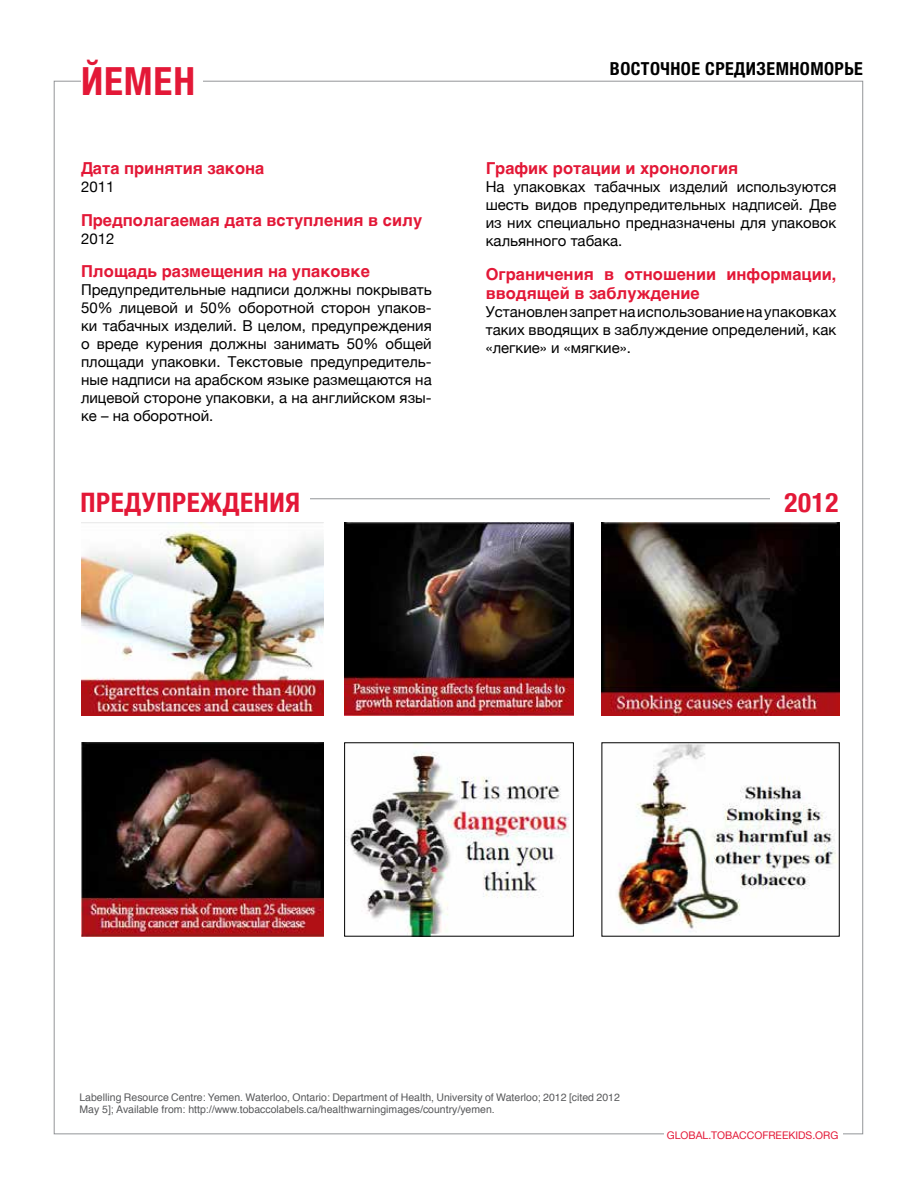
<style>
.page{position:relative;width:918px;height:1188px;background:#fff}
.page>*{position:absolute;margin:0;border:0;box-sizing:border-box;transform-origin:0 0}
.t1{font:700 condensed 39px "Helvetica Neue";letter-spacing:.025em;color:#e31837}
.t2{font:700 condensed 27px "Helvetica Neue";letter-spacing:.025em;color:#e31837}
.t3{font:700 condensed 18px "Helvetica Neue";letter-spacing:.025em;color:#000}
.t4{font:700 16.5px/19.8px "Helvetica";color:#e31837}
.t5{font:15px/18px "Helvetica Neue";color:#000;text-align:justify}
.t6{font:10.5px/12px "Helvetica";color:#58595b}
.t7{font:10.5px "Helvetica Neue";color:#e31837}
</style>
<div class="page">
<hr style="left:191px;top:499px;width:646px;height:1px;background:#939598">
<img style="left:81px;top:522px;width:242px;height:193px">
<img style="left:617px;top:745px;width:220px;height:187px">
<img style="left:345px;top:522px;width:228px;height:193px">
<img style="left:81px;top:743px;width:242px;height:193px">
<img style="left:602px;top:522px;width:237px;height:193px">
<img style="left:346px;top:751px;width:224px;height:183px">
<div style="left:344px;top:743px;width:230px;height:193px;border:1px solid #000"></div>
<div style="left:80px;top:486px;width:230px;height:27px;background:#fff"></div>
<div style="left:770px;top:486px;width:68px;height:27px;background:#fff"></div>
<h1 class="t1" style="left:81px;top:49px;width:116px">Йемен</h1>
<p class="t3" style="left:610px;top:54px;width:169px">ВОСТОЧНОЕ СРЕДИЗЕМН</p>
<p class="t3" style="left:800px;top:54px;width:63px">ОМОРЬЕ</p>
<p class="t4" style="left:81px;top:159px;width:185px">Дата принятия закона</p>
<p class="t5" style="left:81px;top:177px;width:35px">2011</p>
<p class="t4" style="left:81px;top:210px;width:343px">Предполагаемая дата вступления в силу</p>
<p class="t5" style="left:81px;top:228px;width:35px">2012</p>
<p class="t4" style="left:81px;top:261px;width:290px">Площадь размещения на упаковке</p>
<p class="t5" style="left:81px;top:280px;width:352px">ПРЕДУПРЕДИТЕЛЬНЫЕ НАДПИСИ ДОЛЖНЫ ПОКРЫВАТЬ 50% ЛИЦЕВОЙ И 50% ОБОРОТНОЙ СТОРОН УПАКОВ-КИ ТАБАЧНЫХ ИЗДЕЛИЙ. В ЦЕЛОМ, ПРЕДУПРЕЖДЕНИЯ О ВРЕДЕ КУРЕНИЯ ДОЛЖНЫ ЗАНИМАТЬ 50% ОБЩЕЙ ПЛОЩАДИ УПАКОВКИ. ТЕКСТОВЫЕ ПРЕДУПРЕДИТЕЛЬ-НЫЕ НАДПИСИ НА АРАБСКОМ ЯЗЫКЕ РАЗМЕЩАЮТСЯ НА ЛИЦЕВОЙ СТОРОНЕ УПАКОВКИ, А НА АНГЛИЙСКОМ ЯЗЫ-КЕ – НА ОБОРОТНОЙ.</p>
<p class="t4" style="left:486px;top:159px;width:254px">График ротации и хронология</p>
<p class="t5" style="left:486px;top:177px;width:352px">НА УПАКОВКАХ ТАБАЧНЫХ ИЗДЕЛИЙ ИСПОЛЬЗУЮТСЯ ШЕСТЬ ВИДОВ ПРЕДУПРЕДИТЕЛЬНЫХ НАДПИСЕЙ. ДВЕ ИЗ НИХ СПЕЦИАЛЬНО ПРЕДНАЗНАЧЕНЫ ДЛЯ УПАКОВОК КАЛЬЯННОГО ТАБАКА.</p>
<p class="t4" style="left:486px;top:264px;width:352px">Ограничения в отношении информации, вводящей в заблуждение</p>
<p class="t5" style="left:486px;top:302px;width:352px">УСТАНОВЛЕН ЗАПРЕТ НА ИСПОЛЬЗОВАНИЕ НА УПАКОВКАХ ТАКИХ ВВОДЯЩИХ В ЗАБЛУЖДЕНИЕ ОПРЕДЕЛЕНИЙ, КАК «ЛЕГКИЕ» И «МЯГКИЕ».</p>
<h2 class="t2" style="left:80px;top:480px;width:221px">ПРЕДУПРЕЖДЕН ИЯ</h2>
<h2 class="t2" style="left:785px;top:480px;width:55px">2012</h2>
<p class="t6" style="left:79px;top:1092px;width:542px">Labelling Resource Centre: Yemen. Waterloo, Ontario: Department of Health, University of Waterloo; 2012 [cited 2012<br>May 5]; Available from: http://www.tobaccolabels.ca/healthwarningimages/country/yemen.</p>
<p class="t7" style="left:667px;top:1126px;width:173px">GLOBAL.TOBACCOFREEKIDS.ORG</p>
</div>
